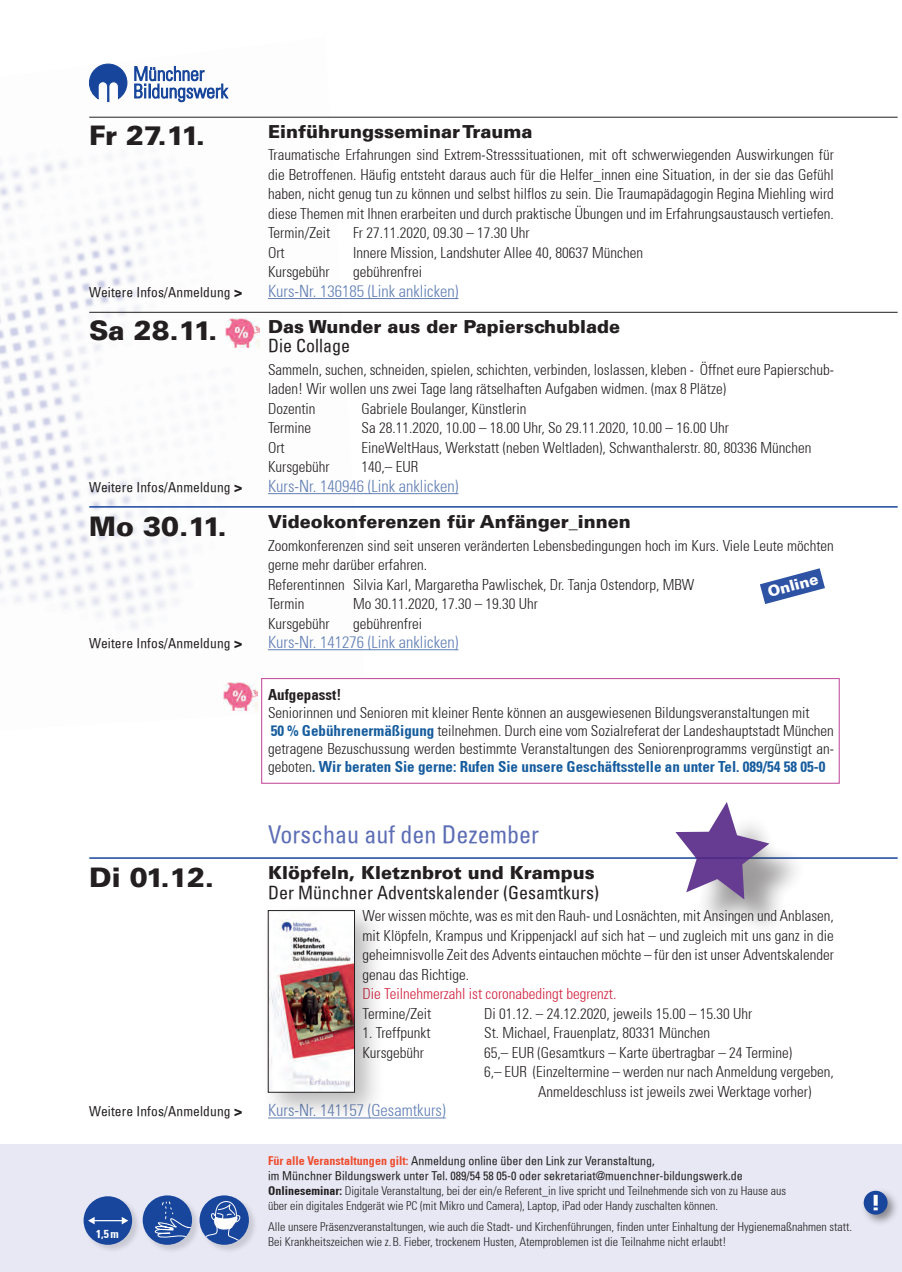
<style>
.page{position:relative;width:902px;height:1272px;background:#fff}
.page>*{position:absolute;margin:0;border:0;box-sizing:border-box;transform-origin:0 0}
.t1{font:900 27px "Univers LT";letter-spacing:-.02em;color:#231f20}
.t2{font:condensed 24px "Univers";color:#5c6db4}
.t3{font:900 18px "Univers LT";color:#231f20}
.t4{font:condensed 18px "Univers";color:#231f20}
.t5{font:300 condensed 16.5px "Univers";color:#607eb4}
.t6{font:300 condensed 15px/19.5px "Univers";color:#231f20}
.t7{font:300 condensed 15px "Univers";color:#d1213e}
.t8{font:700 condensed 15px "Univers";color:#231f20}
.t9{font:900 15px "Univers LT";color:#fff}
.t10{font:condensed 13.5px "Univers";letter-spacing:.01em;color:#231f20}
.t11{font:300 condensed 12px/15px "Univers";color:#231f20}
.t12{font:700 condensed 11.55px "Univers";color:#fff}
.s1{font-family:"Univers LT";font-weight:900;font-stretch:normal}
.s2{font-weight:700;color:#175d9e}
.s3{font-weight:700;color:#ef4d2f}
.s4{font-weight:400}
.s5{font-weight:700}
</style>
<div class="page">
<div style="left:0;top:1144px;width:901px;height:127px;background:#e7e8f4"></div>
<div style="left:199px;top:1194px;width:59px;height:59px;background:#231f20;opacity:.15"></div>
<svg style="left:199px;top:1195px;width:50px;height:49px"></svg>
<div style="left:230px;top:1216px;width:19px;height:17px;background:#231f20;opacity:.15"></div>
<div style="left:222px;top:1207px;width:31px;height:25px;background:#231f20;opacity:.15"></div>
<svg style="left:203px;top:1197px;width:42px;height:47px"></svg>
<div style="left:83px;top:1195px;width:58px;height:58px;background:#231f20;opacity:.15"></div>
<div style="left:84px;top:1196px;width:48px;height:48px;background:#18469d;border-radius:50%"></div>
<hr style="left:92px;top:1219px;width:31px;height:2px;background:#fff">
<svg style="left:88px;top:1217px;width:7px;height:7px"></svg>
<svg style="left:122px;top:1217px;width:6px;height:7px"></svg>
<div style="left:142px;top:1194px;width:59px;height:59px;background:#231f20;opacity:.15"></div>
<div style="left:143px;top:1195px;width:49px;height:49px;background:#18469d;border-radius:50%"></div>
<svg style="left:154px;top:1200px;width:38px;height:38px"></svg>
<div style="left:860px;top:1187px;width:39px;height:39px;background:#231f20;opacity:.5"></div>
<div style="left:863px;top:1190px;width:24px;height:24px;background:#18469d;border-radius:50%"></div>
<svg style="left:873px;top:1207px;width:4px;height:3px"></svg>
<svg style="left:873px;top:1194px;width:4px;height:11px"></svg>
<img style="left:0;top:63px;width:366px;height:648px">
<div style="left:261px;top:678px;width:578px;height:105px;background:#fff;border:1px solid #c656a0"></div>
<hr style="left:268px;top:298px;width:190px;height:1px;background:#607eb4">
<hr style="left:268px;top:493px;width:190px;height:1px;background:#607eb4">
<hr style="left:268px;top:649px;width:190px;height:1px;background:#607eb4">
<hr style="left:268px;top:1117px;width:177px;height:1px;background:#607eb4">
<hr style="left:89px;top:117px;width:808px;height:1px;background:#231f20">
<hr style="left:89px;top:312px;width:808px;height:1px;background:#231f20">
<hr style="left:89px;top:506px;width:808px;height:1px;background:#18469d">
<hr style="left:89px;top:857px;width:808px;height:1px;background:#18469d">
<div style="left:683px;top:810px;width:126px;height:129px;background:#231f20;opacity:.5"></div>
<svg style="left:675px;top:802px;width:94px;height:97px"></svg>
<div style="left:260px;top:902px;width:125px;height:221px;background:#231f20;opacity:.3"></div>
<img style="left:270px;top:912px;width:82px;height:178px">
<div style="left:268px;top:910px;width:86px;height:182px;border:1px solid #231f20"></div>
<img style="left:223px;top:682px;width:34px;height:29px">
<img style="left:225px;top:318px;width:34px;height:29px">
<svg style="left:760px;top:568px;width:64px;height:36px"></svg>
<h1 class="t1" style="left:89px;top:119px;width:117px">Fr 27.11.</h1>
<p class="t10" style="left:89px;top:283px;width:155px">Weitere Infos/Anmeldung <span class="s1">&gt;</span></p>
<h1 class="t1" style="left:89px;top:314px;width:129px">Sa 28.11.</h1>
<p class="t10" style="left:89px;top:478px;width:155px">Weitere Infos/Anmeldung <span class="s1">&gt;</span></p>
<h1 class="t1" style="left:89px;top:509px;width:139px">Mo 30.11.</h1>
<p class="t10" style="left:89px;top:634px;width:155px">Weitere Infos/Anmeldung <span class="s1">&gt;</span></p>
<h1 class="t1" style="left:89px;top:860px;width:126px">Di 01.12.</h1>
<p class="t10" style="left:89px;top:1102px;width:155px">Weitere Infos/Anmeldung <span class="s1">&gt;</span></p>
<p class="t12" style="left:96px;top:1226px;width:24px">1,5m</p>
<p class="t3" style="left:268px;top:120px;width:266px">Einführungsseminar Trauma</p>
<p class="t6" style="left:268px;top:145px;width:567px;text-align:justify">Traumatische Erfahrungen sind Extrem-Stresssituationen, mit oft schwerwiegenden Auswirkungen für die Betroffenen. Häufig entsteht daraus auch für die Helfer_innen eine Situation, in der sie das Gefühl haben, nicht genug tun zu können und selbst hilflos zu sein. Die Traumapädagogin Regina Miehling wird diese Themen mit Ihnen erarbeiten und durch praktische Übungen und im Erfahrungsaustausch vertiefen.<br>Termin/Zeit</p>
<p class="t6" style="left:353px;top:223px;width:178px">Fr 27.11.2020, 09.30 – 17.30 Uhr</p>
<p class="t6" style="left:268px;top:243px;width:18px">Ort</p>
<p class="t6" style="left:353px;top:243px;width:291px">Innere Mission, Landshuter Allee 40, 80637 München</p>
<p class="t6" style="left:268px;top:262px;width:63px">Kursgebühr</p>
<p class="t6" style="left:353px;top:262px;width:71px">gebührenfrei</p>
<p class="t5" style="left:268px;top:281px;width:192px">Kurs-Nr. 136185 (Link anklicken)</p>
<p class="t3" style="left:268px;top:315px;width:354px">Das Wunder aus der Papierschublade</p>
<p class="t4" style="left:268px;top:334px;width:83px">Die Collage</p>
<p class="t6" style="left:268px;top:360px;width:567px">Sammeln, suchen, schneiden, spielen, schichten, verbinden, loslassen, kleben - Öffnet eure Papierschub&shy;laden! Wir wollen uns zwei Tage lang rätselhaften Aufgaben widmen. (max 8 Plätze)<br>Dozentin</p>
<p class="t6" style="left:361px;top:399px;width:166px">Gabriele Boulanger, Künstlerin</p>
<p class="t6" style="left:268px;top:418px;width:45px">Termine</p>
<p class="t6" style="left:361px;top:418px;width:368px">Sa 28.11.2020, 10.00 – 18.00 Uhr, So 29.11.2020, 10.00 – 16.00 Uhr</p>
<p class="t6" style="left:268px;top:438px;width:18px">Ort</p>
<p class="t6" style="left:361px;top:438px;width:451px">EineWeltHaus, Werkstatt (neben Weltladen), Schwanthalerstr. 80, 80336 München</p>
<p class="t6" style="left:268px;top:457px;width:63px">Kursgebühr</p>
<p class="t6" style="left:361px;top:457px;width:58px">140,– EUR</p>
<p class="t5" style="left:268px;top:476px;width:192px">Kurs-Nr. 140946 (Link anklicken)</p>
<p class="t3" style="left:268px;top:510px;width:364px">Videokonferenzen für Anfänger_innen</p>
<p class="t6" style="left:268px;top:535px;width:567px">Zoomkonferenzen sind seit unseren veränderten Lebensbedingungen hoch im Kurs. Viele Leute möchten gerne mehr darüber erfahren.<br>Referentinnen Silvia Karl, Margaretha Pawlischek, Dr. Tanja Ostendorp, MBW<br>Termin</p>
<p class="t9" style="left:765px;top:583px;width:53px;rotate:-15deg">Online</p>
<p class="t6" style="left:353px;top:594px;width:186px">Mo 30.11.2020, 17.30 – 19.30 Uhr</p>
<p class="t6" style="left:268px;top:613px;width:63px">Kursgebühr</p>
<p class="t6" style="left:353px;top:613px;width:71px">gebührenfrei</p>
<p class="t5" style="left:268px;top:632px;width:192px">Kurs-Nr. 141276 (Link anklicken)</p>
<p class="t8" style="left:268px;top:685px;width:75px">Aufgepasst!</p>
<p class="t6" style="left:268px;top:703px;width:567px;line-height:18px">Seniorinnen und Senioren mit kleiner Rente können an ausgewiesenen Bildungsveranstaltungen mit<br><span class="s2">50 % Gebührenermäßigung</span> teilnehmen. Durch eine vom Sozialreferat der Landeshauptstadt München getragene Bezuschussung werden bestimmte Veranstaltungen des Seniorenprogramms vergünstigt an&shy;geboten<span class="s2">. Wir beraten Sie gerne: Rufen Sie unsere Geschäftsstelle an unter Tel. 089/54 58 05-0</span></p>
<h2 class="t2" style="left:268px;top:819px;width:273px">Vorschau auf den Dezember</h2>
<p class="t3" style="left:268px;top:861px;width:328px">Klöpfeln, Kletznbrot und Krampus</p>
<p class="t4" style="left:268px;top:880px;width:332px">Der Münchner Adventskalender (Gesamtkurs)</p>
<p class="t6" style="left:362px;top:906px;width:473px;text-align:justify">Wer wissen möchte, was es mit den Rauh- und Losnächten, mit Ansingen und Anblasen, mit Klöpfeln, Krampus und Krippenjackl auf sich hat – und zugleich mit uns ganz in die geheimnisvolle Zeit des Advents eintauchen möchte – für den ist unser Adventskalender genau das Richtige.</p>
<p class="t7" style="left:362px;top:984px;width:255px">Die Teilnehmerzahl ist coronabedingt begrenzt.</p>
<p class="t6" style="left:362px;top:1003px;width:70px">Termine/Zeit</p>
<p class="t6" style="left:484px;top:1003px;width:270px">Di 01.12. – 24.12.2020, jeweils 15.00 – 15.30 Uhr</p>
<p class="t6" style="left:362px;top:1023px;width:70px">1. Treffpunkt</p>
<p class="t6" style="left:484px;top:1023px;width:227px">St. Michael, Frauenplatz, 80331 München</p>
<p class="t6" style="left:362px;top:1042px;width:63px">Kursgebühr</p>
<p class="t6" style="left:484px;top:1042px;width:309px">65,– EUR (Gesamtkurs – Karte übertragbar – 24 Termine)</p>
<p class="t6" style="left:484px;top:1062px;width:351px">6,– EUR (Einzeltermine – werden nur nach Anmeldung vergeben,</p>
<p class="t6" style="left:538px;top:1081px;width:274px">Anmeldeschluss ist jeweils zwei Werktage vorher)</p>
<p class="t5" style="left:268px;top:1100px;width:179px">Kurs-Nr. 141157 (Gesamtkurs)</p>
<p class="t11" style="left:268px;top:1152px;width:519px"><span class="s3">Für alle Veranstaltungen gilt:</span> <span class="s4">Anmeldung online über den Link zur Veranstaltung,<br>im Münchner Bildungswerk unter Tel. 089/54 58 05-0 oder sekretariat@muenchner-bildungswerk.de </span><span class="s5">Onlineseminar:</span> Digitale Veranstaltung, bei der ein/e Referent_in live spricht und Teilnehmende sich von zu Hause aus über ein digitales Endgerät wie PC (mit Mikro und Camera), Laptop, iPad oder Handy zuschalten können.</p>
<p class="t11" style="left:268px;top:1219px;width:585px">Alle unsere Präsenzveranstaltungen, wie auch die Stadt- und Kirchenführungen, finden unter Einhaltung der Hygienemaßnahmen statt.<br>Bei Krankheitszeichen wie z.B. Fieber, trockenem Husten, Atemproblemen ist die Teilnahme nicht erlaubt!</p>
</div>
